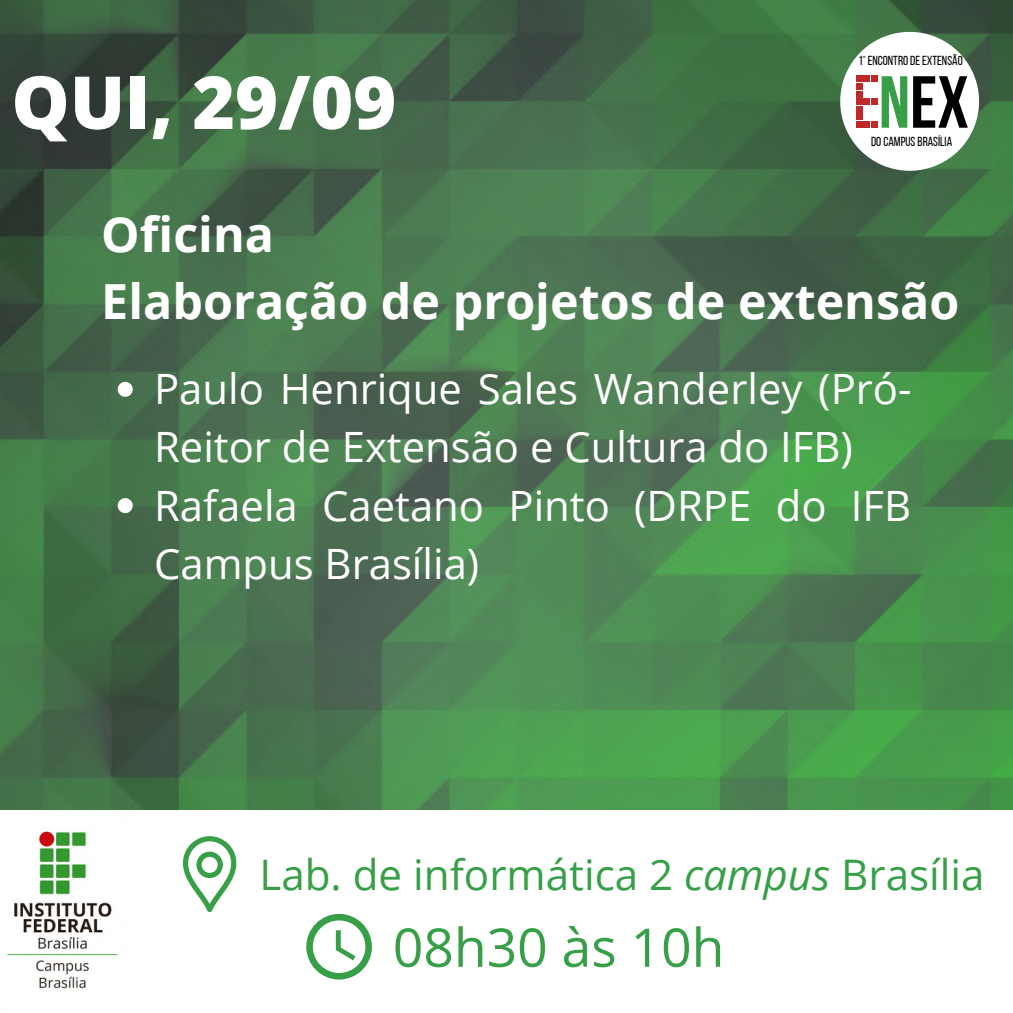
<style>
.page{position:relative;width:1013px;height:1013px;background:#fff}
.page>*{position:absolute;margin:0;border:0;box-sizing:border-box;transform-origin:0 0}
.t1{font:73.5px "Bebas Neue Cyrillic";color:#000}
.t2{font:800 73.25px "Open Sans";color:#fff}
.t3{font:53.38px "Open Sans";color:#369f47}
.t4{font:700 48.38px/67.5px "Open Sans";color:#fff}
.t5{font:42.12px "Open Sans";color:#369f47}
.t6{font:41.75px/58.1px "Open Sans";color:#fff}
.t7{font:13.12px "Bebas Neue";color:#000}
.s1{color:#369f47}
.s2{font-style:italic}
</style>
<div class="page">
<img style="left:0;top:0;width:1012px;height:810px">
<svg style="left:183px;top:836px;width:53px;height:76px"></svg>
<svg style="left:306px;top:913px;width:66px;height:66px"></svg>
<svg style="left:840px;top:32px;width:139px;height:139px"></svg>
<div style="left:855px;top:99px;width:7px;height:6px;background:#c0292a"></div>
<div style="left:863px;top:121px;width:7px;height:7px;background:#c0292a"></div>
<div style="left:871px;top:121px;width:6px;height:7px;background:#c0292a"></div>
<div style="left:855px;top:121px;width:7px;height:7px;background:#c0292a"></div>
<svg style="left:118px;top:382px;width:15px;height:15px"></svg>
<svg style="left:118px;top:498px;width:15px;height:15px"></svg>
<img style="left:7px;top:831px;width:111px;height:158px">
<h2 class="t2" style="left:11px;top:51px;width:386px">QUI, 29/09</h2>
<p class="t7" style="left:858px;top:55px;width:106px">1° ENCONTRODEEXTENSÃO</p>
<h1 class="t1" style="left:878px;top:73px;width:92px"><span class="s1">N</span>EX</h1>
<p class="t7" style="left:871px;top:136px;width:83px">DOCAMPUSBRASÍLIA</p>
<p class="t4" style="left:101px;top:199px;width:859px">Oficina<br>Elaboração de projetos de extensão</p>
<p class="t6" style="left:154px;top:359px;width:759px">Paulo Henrique Sales Wanderley (Pró-<br>Reitor de Extensão e Cultura do IFB)<br>Rafaela Caetano Pinto (DRPE do IFB<br>Campus Brasília)</p>
<p class="t5" style="left:259px;top:844px;width:726px">Lab. de informática 2 <span class="s2">campus</span> Brasília</p>
<p class="t3" style="left:393px;top:909px;width:333px">08h30 às 10h</p>
</div>
